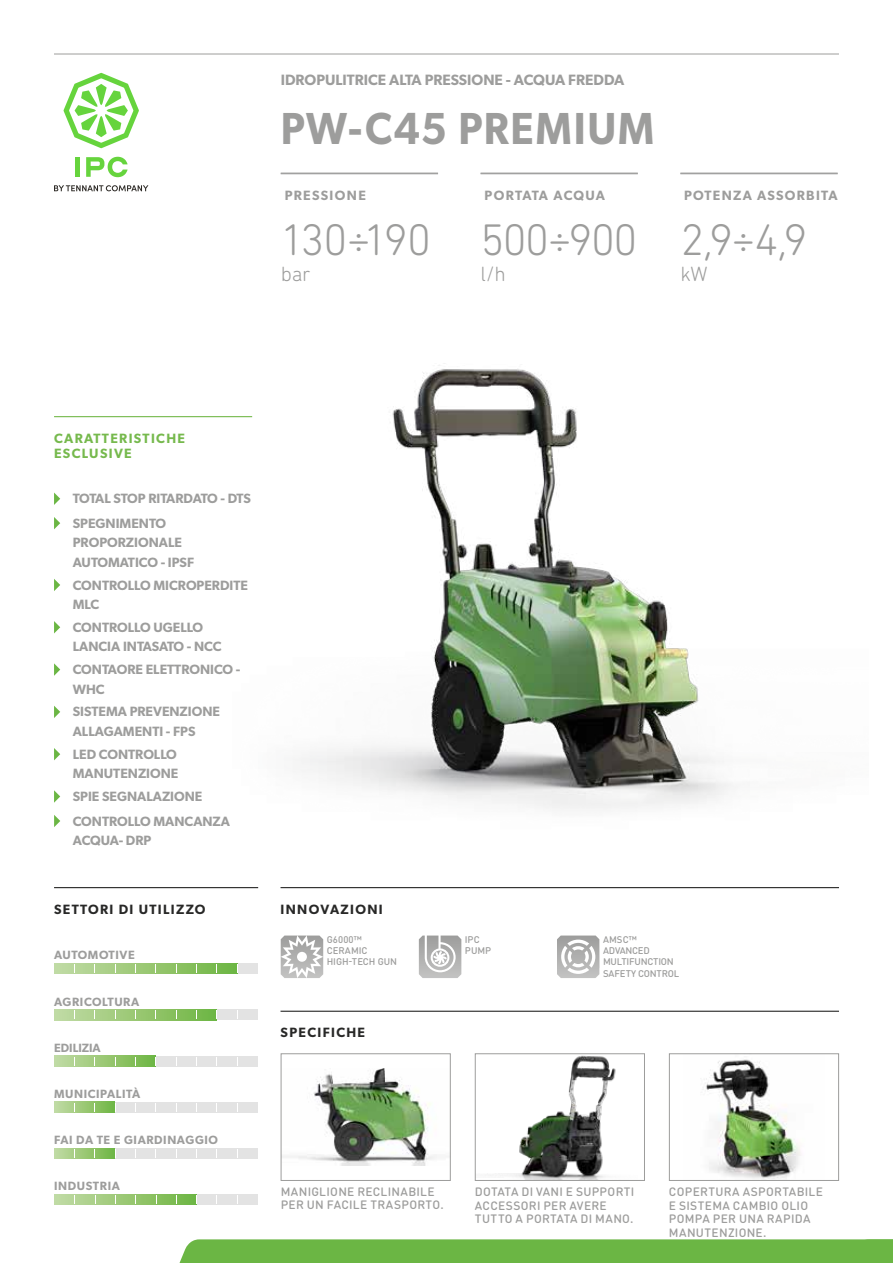
<style>
.page{position:relative;width:893px;height:1263px;background:#fff}
.page>*{position:absolute;margin:0;border:0;box-sizing:border-box;transform-origin:0 0}
.t1{font:300 45px "DIN Next Rounded LT Pro";letter-spacing:-.035em;color:#9d9d9c}
.t2{font:600 45px "Gibson";letter-spacing:.04em;color:#9d9d9c;scale:.93 1}
.t3{font:300 21px "DIN Next Rounded LT Pro";color:#9d9d9c}
.t4{font:600 15px "Gibson";color:#9d9d9c}
.t5{font:600 13.5px/19.5px "Gibson";color:#9d9d9c}
.t6{font:600 13.5px "Gibson";letter-spacing:.1em;color:#282827}
.t7{font:600 13.5px "Gibson";letter-spacing:.1em;color:#9d9d9c}
.t8{font:600 13.5px/15px "Gibson";letter-spacing:.1em;color:#76b94d}
.t9{font:600 13.5px "Gibson";letter-spacing:.08em;color:#9d9d9c}
.t10{font:500 12px/13.5px "DIN Round Pro";letter-spacing:.02em;color:#9d9d9c}
.t11{font:600 12px "Gibson";letter-spacing:.05em;color:#9d9d9c}
.t12{font:600 12px "Gibson";color:#9d9d9c}
.t13{font:500 9.6px/11.2px "DIN Round Pro";letter-spacing:-.01em;color:#9d9d9c}
</style>
<div class="page">
<hr style="left:54px;top:54px;width:785px;height:1px;background:#9d9d9c">
<div style="left:179px;top:1239px;width:714px;height:24px;background:#6bb644"></div>
<div style="left:75px;top:157px;width:5px;height:20px;background:#66d43d"></div>
<svg style="left:86px;top:157px;width:42px;height:20px"></svg>
<svg style="left:64px;top:73px;width:75px;height:75px"></svg>
<svg style="left:54px;top:185px;width:94px;height:6px"></svg>
<img style="left:206px;top:363px;width:530px;height:447px">
<hr style="left:281px;top:173px;width:157px;height:1px;background:#9d9d9c">
<hr style="left:481px;top:173px;width:157px;height:1px;background:#9d9d9c">
<hr style="left:680px;top:173px;width:158px;height:1px;background:#9d9d9c">
<div style="left:54px;top:1102px;width:204px;height:10px;background:#e3e3e3"></div>
<svg style="left:54px;top:1102px;width:61px;height:10px"></svg>
<div style="left:54px;top:963px;width:204px;height:11px;background:#e3e3e3"></div>
<svg style="left:54px;top:963px;width:183px;height:11px"></svg>
<div style="left:54px;top:1056px;width:204px;height:10px;background:#e3e3e3"></div>
<svg style="left:54px;top:1056px;width:102px;height:10px"></svg>
<div style="left:54px;top:1009px;width:204px;height:11px;background:#e3e3e3"></div>
<svg style="left:54px;top:1009px;width:163px;height:11px"></svg>
<div style="left:54px;top:1148px;width:204px;height:11px;background:#e3e3e3"></div>
<svg style="left:54px;top:1148px;width:61px;height:11px"></svg>
<div style="left:54px;top:1194px;width:204px;height:11px;background:#e3e3e3"></div>
<svg style="left:54px;top:1194px;width:143px;height:11px"></svg>
<hr style="left:54px;top:887px;width:204px;height:1px;background:#282827">
<hr style="left:281px;top:887px;width:558px;height:1px;background:#282827">
<hr style="left:281px;top:1011px;width:558px;height:1px;background:#282827">
<img style="left:490px;top:1055px;width:126px;height:124px">
<div style="left:475px;top:1053px;width:170px;height:128px;border:1px solid #9d9d9c"></div>
<img style="left:283px;top:1068px;width:154px;height:98px">
<div style="left:281px;top:1053px;width:170px;height:128px;border:1px solid #9d9d9c"></div>
<img style="left:702px;top:1059px;width:99px;height:120px">
<div style="left:669px;top:1053px;width:170px;height:128px;border:1px solid #9d9d9c"></div>
<hr style="left:54px;top:416px;width:198px;height:1px;background:#76b94d">
<svg style="left:54px;top:492px;width:6px;height:13px"></svg>
<svg style="left:54px;top:517px;width:6px;height:12px"></svg>
<svg style="left:54px;top:579px;width:6px;height:12px"></svg>
<svg style="left:54px;top:621px;width:6px;height:12px"></svg>
<svg style="left:54px;top:663px;width:6px;height:13px"></svg>
<svg style="left:54px;top:706px;width:6px;height:12px"></svg>
<svg style="left:54px;top:748px;width:6px;height:12px"></svg>
<svg style="left:54px;top:790px;width:6px;height:13px"></svg>
<svg style="left:54px;top:815px;width:6px;height:12px"></svg>
<svg style="left:281px;top:935px;width:42px;height:43px"></svg>
<svg style="left:419px;top:935px;width:42px;height:43px"></svg>
<svg style="left:557px;top:935px;width:42px;height:43px"></svg>
<p class="t4" style="left:281px;top:71px;width:345px">IDROPULITRICE ALTA PRESSIONE - ACQUA FREDDA</p>
<h1 class="t2" style="left:281px;top:102px;width:403px">PW-C45 PREMIUM</h1>
<p class="t7" style="left:285px;top:187px;width:83px">PRESSIONE</p>
<p class="t9" style="left:485px;top:187px;width:122px">PORTATA ACQUA</p>
<p class="t7" style="left:684px;top:187px;width:155px">POTENZA ASSORBITA</p>
<h1 class="t1" style="left:281px;top:214px;width:152px">130÷190</h1>
<h2 class="t3" style="left:281px;top:261px;width:31px">bar</h2>
<h1 class="t1" style="left:481px;top:214px;width:158px">500÷900</h1>
<h2 class="t3" style="left:481px;top:261px;width:27px">l/h</h2>
<h1 class="t1" style="left:680px;top:214px;width:129px">2,9÷4,9</h1>
<h2 class="t3" style="left:680px;top:261px;width:29px">kW</h2>
<p class="t8" style="left:54px;top:430px;width:133px">CARATTERISTICHE<br>ESCLUSIVE</p>
<p class="t5" style="left:73px;top:486px;width:180px;line-height:24.5px">TOTAL STOP RITARDATO - DTS<br>SPEGNIMENTO</p>
<p class="t5" style="left:73px;top:532px;width:123px">PROPORZIONALE<br>AUTOMATICO - IPSF</p>
<p class="t5" style="left:73px;top:575px;width:177px">CONTROLLO MICROPERDITE<br>MLC</p>
<p class="t5" style="left:73px;top:617px;width:150px">CONTROLLO UGELLO<br>LANCIA INTASATO - NCC</p>
<p class="t5" style="left:73px;top:659px;width:169px">CONTAORE ELETTRONICO -<br>WHC</p>
<p class="t5" style="left:73px;top:702px;width:149px">SISTEMA PREVENZIONE<br>ALLAGAMENTI - FPS</p>
<p class="t5" style="left:73px;top:744px;width:107px">LED CONTROLLO<br>MANUTENZIONE</p>
<p class="t5" style="left:73px;top:784px;width:159px;line-height:24.5px">SPIE SEGNALAZIONE<br>CONTROLLO MANCANZA</p>
<p class="t5" style="left:73px;top:830px;width:80px">ACQUA- DRP</p>
<p class="t6" style="left:54px;top:901px;width:153px">SETTORI DI UTILIZZO</p>
<p class="t6" style="left:281px;top:901px;width:104px">INNOVAZIONI</p>
<p class="t11" style="left:54px;top:948px;width:82px">AUTOMOTIVE</p>
<p class="t11" style="left:54px;top:994px;width:87px">AGRICOLTURA</p>
<p class="t12" style="left:54px;top:1040px;width:48px">EDILIZIA</p>
<p class="t11" style="left:54px;top:1086px;width:88px">MUNICIPALITÀ</p>
<p class="t11" style="left:54px;top:1133px;width:165px">FAI DA TE E GIARDINAGGIO</p>
<p class="t11" style="left:54px;top:1179px;width:67px">INDUSTRIA</p>
<p class="t13" style="left:327px;top:933px;width:72px">G6000™<br>CERAMIC<br>HIGH-TECH GUN</p>
<p class="t13" style="left:465px;top:933px;width:28px">IPC<br>PUMP</p>
<p class="t13" style="left:603px;top:933px;width:78px">AMSC™<br>ADVANCED<br>MULTIFUNCTION<br>SAFETY CONTROL</p>
<p class="t6" style="left:281px;top:1024px;width:86px">SPECIFICHE</p>
<p class="t10" style="left:281px;top:1184px;width:164px">MANIGLIONE RECLINABILE<br>PER UN FACILE TRASPORTO.</p>
<p class="t10" style="left:475px;top:1185px;width:161px">DOTATA DI VANI E SUPPORTI<br>ACCESSORI PER AVERE<br>TUTTO A PORTATA DI MANO.</p>
<p class="t10" style="left:669px;top:1185px;width:156px">COPERTURA ASPORTABILE<br>E SISTEMA CAMBIO OLIO<br>POMPA PER UNA RAPIDA<br>MANUTENZIONE.</p>
</div>
